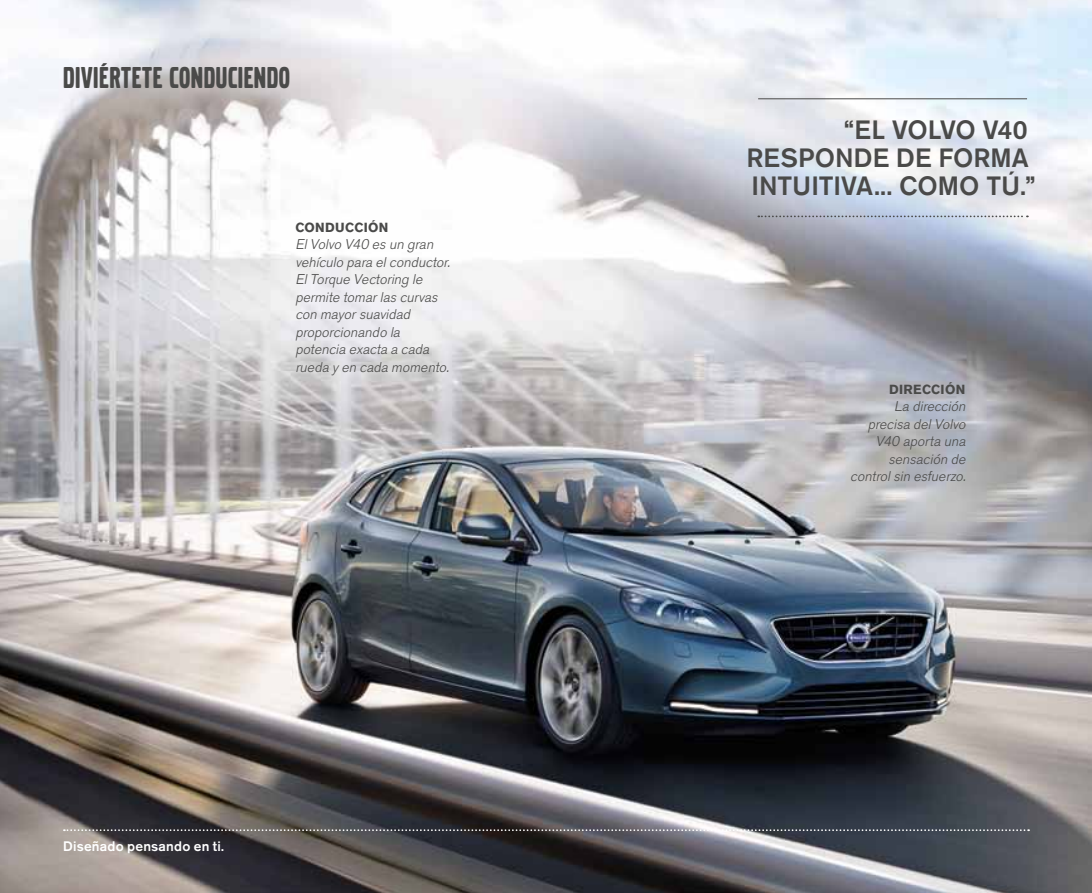
<style>
.page{position:relative;width:1092px;height:893px;background:#fff}
.page>*{position:absolute;margin:0;border:0;box-sizing:border-box;transform-origin:0 0}
.t1{font:31.5px "Volvo Broad";letter-spacing:.02em;color:#4a4a49}
.t2{font:500 26.25px/28px "CE Volvo Sans";color:#4a4a49}
.t3{font:italic 300 14px/17.5px "CE Volvo Sans";letter-spacing:.005em;color:#4a4a49}
.t4{font:500 13.65px "CE Volvo Sans";letter-spacing:.02em;color:#fff}
.t5{font:700 13.12px "CE Volvo Sans";letter-spacing:.025em;color:#4a4a49}
</style>
<div class="page">
<img style="left:0;top:0;width:1091px;height:893px">
<svg style="left:64px;top:829px;width:964px;height:2px;background:#848488"></svg>
<hr style="left:758px;top:98px;width:268px;height:1px;background:#4a4a49">
<svg style="left:758px;top:216px;width:269px;height:1px"></svg>
<h1 class="t1" style="left:63px;top:63px;width:228px">DIVIÉRTETE CONDUCIENDO</h1>
<p class="t5" style="left:295px;top:219px;width:93px">CON DUCCIÓN</p>
<p class="t3" style="left:295px;top:236px;width:156px">El Volvo V40 es un gran vehículo para el conductor.<br>El Torque Vectoring le permite tomar las curvas con mayor suavidad proporcionando la potencia exacta a cada rueda y en cada momento.</p>
<p class="t4" style="left:63px;top:838px;width:162px">Diseñado pensando en ti.</p>
<h2 class="t2" style="left:746px;top:116px;width:290px;text-indent:98px">“EL VOLVO V40<br>RESPONDE DE FORMA<br>INTUITIVA... COMO TÚ.”</h2>
<p class="t5" style="left:889px;top:381px;width:76px">DIRECCIÓN</p>
<p class="t3" style="left:850px;top:398px;width:117px;text-align:right">La dirección precisa del Volvo<br>V40 aporta una sensación de control sin esfuerzo.</p>
</div>
